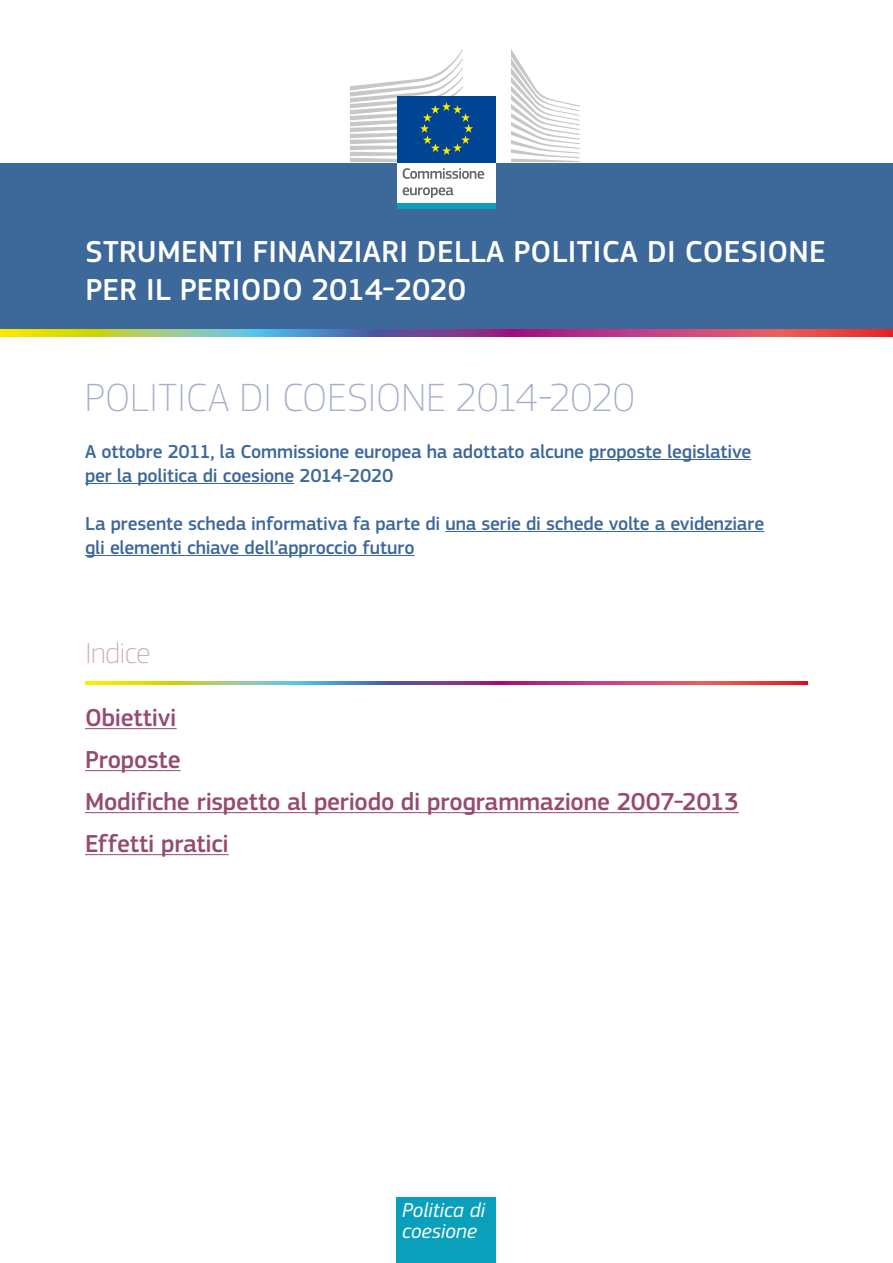
<style>
.page{position:relative;width:893px;height:1263px;background:#fff}
.page>*{position:absolute;margin:0;border:0;box-sizing:border-box;transform-origin:0 0}
.Cover_Titre_Cohesion{font:100 40.95px "PF Square Sans Pro";letter-spacing:-.01em;color:#a5aeca}
.t1{font:500 31.5px/37.8px "PF Square Sans Pro";letter-spacing:.01em;color:#fff}
.TOC_titre{font:100 30px "PF Square Sans Pro";letter-spacing:-.01em;color:#c8a3b2}
.TOC_body{font:500 25.5px "PF Square Sans Pro";letter-spacing:-.01em;color:#974a6f}
.t2{font:italic 21px/21px "PF Square Sans Pro";color:#fff}
.Cover_Titre_intro{font:500 19.5px/24px "PF Square Sans Pro";letter-spacing:-.01em;color:#3d689a}
</style>
<div class="page">
<div style="left:0;top:162px;width:893px;height:175px;background:#3d689a"></div>
<svg style="left:0;top:330px;width:893px;height:7px;background:#a87276"></svg>
<hr style="left:589px;top:459px;width:162px;height:1px;background:#3d689a">
<hr style="left:85px;top:483px;width:209px;height:1px;background:#3d689a">
<hr style="left:445px;top:531px;width:319px;height:1px;background:#3d689a">
<hr style="left:85px;top:555px;width:330px;height:1px;background:#3d689a">
<svg style="left:85px;top:682px;width:723px;height:2px"></svg>
<hr style="left:85px;top:728px;width:92px;height:1px;background:#974a6f">
<hr style="left:85px;top:770px;width:96px;height:1px;background:#974a6f">
<hr style="left:85px;top:812px;width:654px;height:1px;background:#974a6f">
<hr style="left:85px;top:854px;width:144px;height:1px;background:#974a6f">
<div style="left:397px;top:1197px;width:99px;height:66px;background:#0a9fba"></div>
<svg style="left:303px;top:162px;width:323px;height:47px"></svg>
<div style="left:397px;top:160px;width:99px;height:44px;background:#fff"></div>
<svg style="left:511px;top:49px;width:69px;height:113px"></svg>
<div style="left:397px;top:96px;width:99px;height:66px;background:#004494"></div>
<svg style="left:350px;top:49px;width:123px;height:113px"></svg>
<div style="left:397px;top:203px;width:99px;height:5px;background:#0a9fba"></div>
<svg style="left:403px;top:168px;width:81px;height:11px"></svg>
<svg style="left:403px;top:187px;width:50px;height:11px"></svg>
<p class="t1" style="left:85px;top:233px;width:742px">STRUMENTI FINANZIARI DELLA POLITICA DI COESIONE<br>PER IL PERIODO 2014-2020</p>
<p class="Cover_Titre_Cohesion" style="left:85px;top:374px;width:551px">POLITICA DI COESIONE 2014-2020</p>
<p class="Cover_Titre_intro" style="left:85px;top:439px;width:668px">A ottobre 2011, la Commissione europea ha adottato alcune proposte legislative per la politica di coesione 2014-2020</p>
<p class="Cover_Titre_intro" style="left:85px;top:511px;width:681px">La presente scheda informativa fa parte di una serie di schede volte a evidenziare gli elementi chiave dell’approccio futuro</p>
<p class="TOC_titre" style="left:85px;top:636px;width:67px">Indice</p>
<p class="TOC_body" style="left:85px;top:703px;width:93px">Obiettivi</p>
<p class="TOC_body" style="left:85px;top:745px;width:97px">Proposte</p>
<p class="TOC_body" style="left:85px;top:787px;width:655px">Modifiche rispetto al periodo di programmazione 2007-2013</p>
<p class="TOC_body" style="left:85px;top:829px;width:145px">Effetti pratici</p>
<p class="t2" style="left:402px;top:1200px;width:85px">Politica di coesione</p>
</div>
